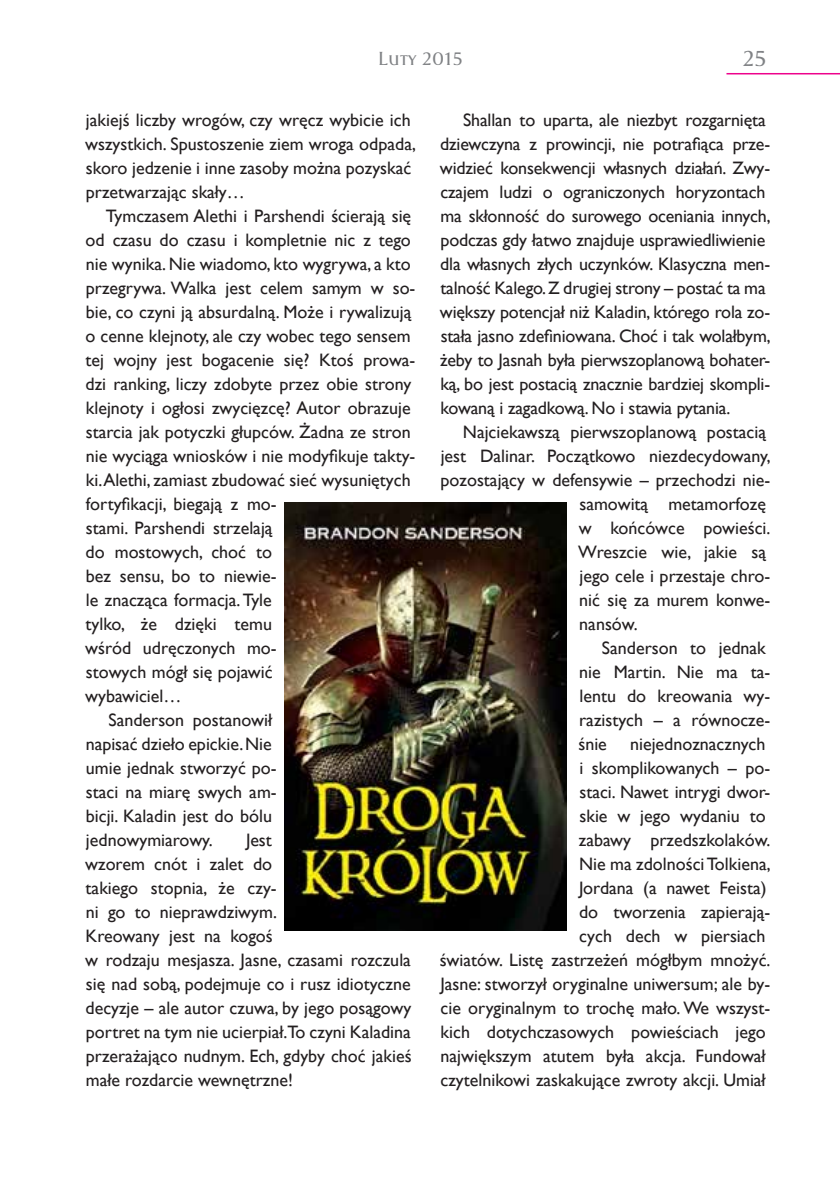
<style>
.page{position:relative;width:840px;height:1191px;background:#fff}
.page>*{position:absolute;margin:0;border:0;box-sizing:border-box;transform-origin:0 0}
.t1{font:24px "Apolonia";color:#808285}
.t2{font:20px "Apolonia";color:#808285}
.t3{font:18px/24px "Gill Sans";color:#231f20}
</style>
<div class="page">
<hr style="left:726px;top:73px;width:113px;height:1px;background:#ed028c">
<img style="left:284px;top:502px;width:282px;height:428px">
<p class="t2" style="left:377px;top:47px;width:87px">Luty 2015</p>
<h1 class="t1" style="left:742px;top:44px;width:24px">25</h1>
<p class="t3" style="left:85px;top:108px;width:332px">jakiejś liczby wrogów, czy wręcz wybicie ich wszystkich. Spustoszenie ziem wroga odpada, skoro jedzenie i inne zasoby można pozyskać przetwarzając skały…</p>
<p class="t3" style="left:106px;top:204px;width:307px">Tymczasem Alethi i Parshendi ścierają się</p>
<p class="t3" style="left:86px;top:228px;width:326px">od czasu do czasu i kompletnie nic z tego</p>
<p class="t3" style="left:86px;top:252px;width:326px">nie wynika. Nie wiadomo, kto wygrywa, a kto</p>
<p class="t3" style="left:86px;top:276px;width:331px">przegrywa. Walka jest celem samym w so-</p>
<p class="t3" style="left:86px;top:300px;width:327px">bie, co czyni ją absurdalną. Może i rywalizują</p>
<p class="t3" style="left:86px;top:324px;width:326px">o cenne klejnoty, ale czy wobec tego sensem</p>
<p class="t3" style="left:86px;top:348px;width:331px">tej wojny jest bogacenie się? Ktoś prowa-</p>
<p class="t3" style="left:85px;top:372px;width:327px">dzi ranking, liczy zdobyte przez obie strony</p>
<p class="t3" style="left:86px;top:396px;width:326px">klejnoty i ogłosi zwycięzcę? Autor obrazuje</p>
<p class="t3" style="left:86px;top:420px;width:326px">starcia jak potyczki głupców. Żadna ze stron</p>
<p class="t3" style="left:86px;top:444px;width:331px">nie wyciąga wniosków i nie modyfikuje takty-</p>
<p class="t3" style="left:86px;top:468px;width:326px">ki.Alethi, zamiast zbudować sieć wysuniętych</p>
<p class="t3" style="left:86px;top:492px;width:192px">fortyfikacji, biegają z mo-</p>
<p class="t3" style="left:86px;top:516px;width:188px">stami. Parshendi strzelają</p>
<p class="t3" style="left:85px;top:540px;width:188px">do mostowych, choć to</p>
<p class="t3" style="left:86px;top:564px;width:192px">bez sensu, bo to niewie-</p>
<p class="t3" style="left:86px;top:588px;width:187px">le znacząca formacja. Tyle</p>
<p class="t3" style="left:86px;top:612px;width:188px">tylko, że dzięki temu</p>
<p class="t3" style="left:85px;top:636px;width:193px">wśród udręczonych mo-</p>
<p class="t3" style="left:86px;top:660px;width:188px">stowych mógł się pojawić</p>
<p class="t3" style="left:85px;top:684px;width:98px">wybawiciel…</p>
<p class="t3" style="left:108px;top:708px;width:165px">Sanderson postanowił</p>
<p class="t3" style="left:86px;top:732px;width:187px">napisać dzieło epickie. Nie</p>
<p class="t3" style="left:86px;top:756px;width:192px">umie jednak stworzyć po-</p>
<p class="t3" style="left:86px;top:780px;width:192px">staci na miarę swych am-</p>
<p class="t3" style="left:86px;top:804px;width:187px">bicji. Kaladin jest do bólu</p>
<p class="t3" style="left:86px;top:828px;width:128px">jednowymiarowy.</p>
<p class="t3" style="left:85px;top:828px;width:328px;text-indent:161px">Jest<br>wzorem cnót i zalet do<br>takiego stopnia, że czy-<br>ni go to nieprawdziwym.<br>Kreowany jest na kogoś<br>w rodzaju mesjasza. Jasne, czasami rozczula się nad sobą, podejmuje co i rusz idiotyczne decyzje – ale autor czuwa, by jego posągowy portret na tym nie ucierpiał.To czyni Kaladina przerażająco nudnym. Ech, gdyby choć jakieś małe rozdarcie wewnętrzne!</p>
<p class="t3" style="left:439px;top:108px;width:332px;text-indent:23px">Shallan to uparta, ale niezbyt rozgarnięta dziewczyna z prowincji, nie potrafiąca prze&shy;widzieć konsekwencji własnych działań. Zwy&shy;czajem ludzi o ograniczonych horyzontach ma skłonność do surowego oceniania innych, podczas gdy łatwo znajduje usprawiedliwienie dla własnych złych uczynków. Klasyczna men&shy;talność Kalego. Z drugiej strony – postać ta ma większy potencjał niż Kaladin, którego rola zo&shy;stała jasno zdefiniowana. Choć i tak wolałbym, żeby to Jasnah była pierwszoplanową bohater&shy;ką, bo jest postacią znacznie bardziej skompli&shy;kowaną i zagadkową. No i stawia pytania.</p>
<p class="t3" style="left:462px;top:420px;width:304px">Najciekawszą pierwszoplanową postacią</p>
<p class="t3" style="left:440px;top:444px;width:331px">jest Dalinar. Początkowo niezdecydowany,</p>
<p class="t3" style="left:440px;top:468px;width:331px">pozostający w defensywie – przechodzi nie-</p>
<p class="t3" style="left:579px;top:492px;width:188px">samowitą metamorfozę</p>
<p class="t3" style="left:578px;top:516px;width:193px">w końcówce powieści.</p>
<p class="t3" style="left:577px;top:540px;width:189px">Wreszcie wie, jakie są</p>
<p class="t3" style="left:579px;top:564px;width:192px">jego cele i przestaje chro-</p>
<p class="t3" style="left:579px;top:588px;width:192px">nić się za murem konwe-</p>
<p class="t3" style="left:579px;top:612px;width:60px">nansów.</p>
<p class="t3" style="left:601px;top:636px;width:166px">Sanderson to jednak</p>
<p class="t3" style="left:579px;top:660px;width:192px">nie Martin. Nie ma ta-</p>
<p class="t3" style="left:579px;top:684px;width:192px">lentu do kreowania wy-</p>
<p class="t3" style="left:579px;top:708px;width:192px">razistych – a równocze-</p>
<p class="t3" style="left:578px;top:732px;width:30px">śnie</p>
<p class="t3" style="left:439px;top:732px;width:332px;text-align:right">niejednoznacznych<br>i skomplikowanych – po-<br>staci. Nawet intrygi dwor-<br>skie w jego wydaniu to<br>zabawy przedszkolaków.<br>Nie ma zdolności Tolkiena,<br>Jordana (a nawet Feista)<br>do tworzenia zapierają-<br>cych dech w piersiach<br>światów. Listę zastrzeżeń mógłbym mnożyć.<br>Jasne: stworzył oryginalne uniwersum; ale by&shy;cie oryginalnym to trochę mało. We wszyst&shy;kich dotychczasowych powieściach jego największym atutem była akcja. Fundował czytelnikowi zaskakujące zwroty akcji. Umiał</p>
</div>
